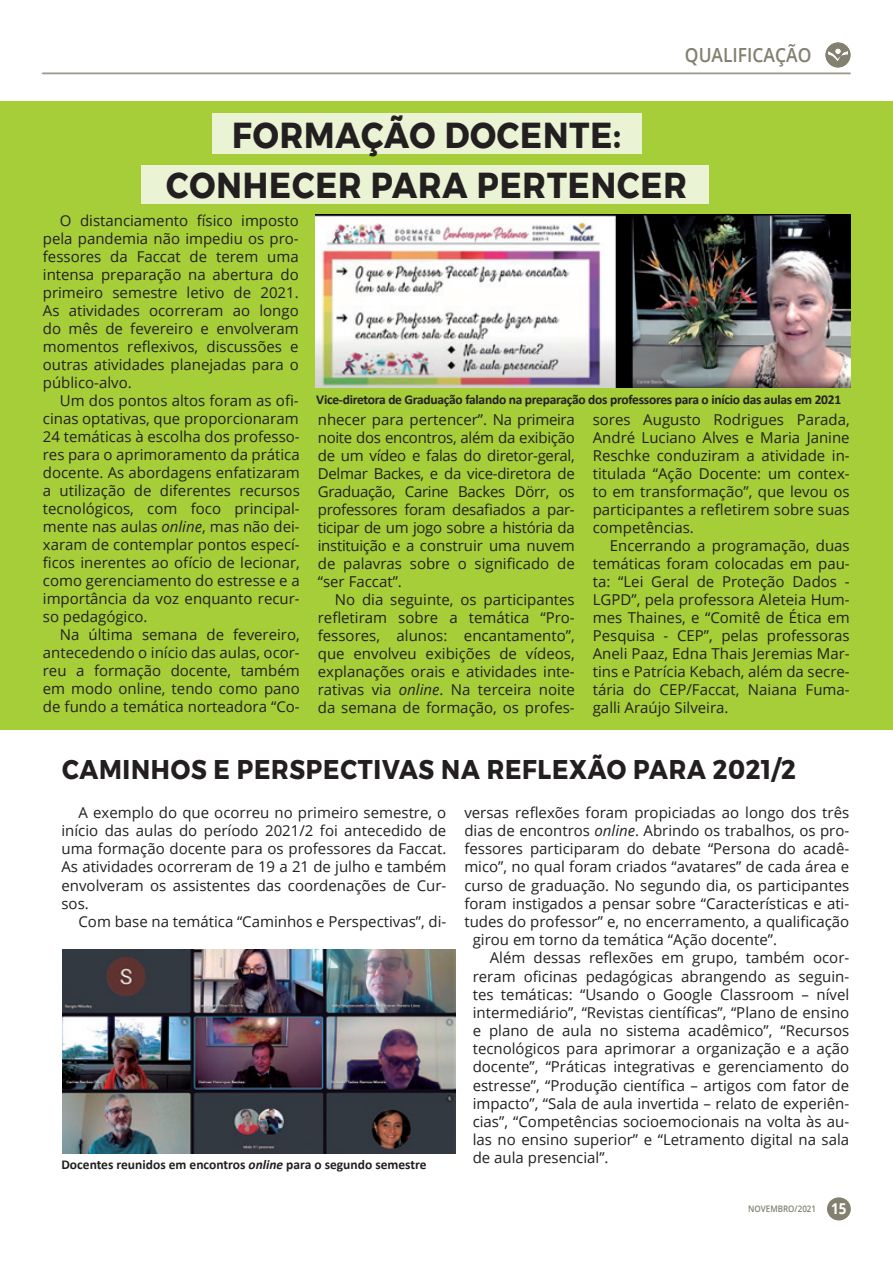
<style>
.page{position:relative;width:893px;height:1263px;background:#fff}
.page>*{position:absolute;margin:0;border:0;box-sizing:border-box;transform-origin:0 0}
.Título{font:700 36px "Montserrat";letter-spacing:.03em;color:#231f20;scale:.9 1}
.Título-2{font:700 27px "Montserrat";letter-spacing:.03em;color:#231f20;scale:.9 1}
.Editoria{font:600 19.5px "Open Sans";color:#82806e;scale:.89 1}
.Materia{font:15px/18px "Open Sans";color:#231f20;text-align:justify}
.Legenda{font:700 13.5px "Calibri";letter-spacing:-.02em;color:#231f20}
.Legenda-2{font:700 13.5px "Calibri";color:#231f20}
.t1{font:600 9px "Open Sans";color:#82806e;scale:.89 1}
.s1{font-style:italic}
.s2{font-weight:700;font-size:15px;color:#fff}
</style>
<div class="page">
<hr style="left:43px;top:73px;width:808px;height:1px;background:#9e9d8d">
<div style="left:827px;top:1197px;width:24px;height:23px;background:#82806e;border-radius:50%"></div>
<div style="left:0;top:101px;width:893px;height:628px;background:#a6ce39"></div>
<hr style="left:42px;top:73px;width:808px;height:1px;background:#9e9d8d">
<svg style="left:825px;top:43px;width:25px;height:24px"></svg>
<img style="left:316px;top:215px;width:534px;height:173px">
<img style="left:62px;top:949px;width:394px;height:204px">
<div style="left:141px;top:165px;width:568px;height:39px;background:#eaf3d4"></div>
<div style="left:213px;top:113px;width:429px;height:41px;background:#eaf3d4"></div>
<p class="Editoria" style="left:685px;top:41px;width:144px">QUALIFICAÇÃO</p>
<p class="Título" style="left:232px;top:106px;width:434px">FORMAÇÃO DOCENTE:</p>
<p class="Título" style="left:166px;top:156px;width:580px">CONHECER PARA PERTENCER</p>
<p class="Materia" style="left:43px;top:211px;width:257px;text-indent:17px">O distanciamento físico imposto pela pandemia não impediu os pro&shy;fessores da Faccat de terem uma intensa preparação na abertura do primeiro semestre letivo de 2021.<br>As atividades ocorreram ao longo do mês de fevereiro e envolveram momentos reflexivos, discussões e outras atividades planejadas para o público-alvo.</p>
<p class="Materia" style="left:43px;top:391px;width:258px;text-indent:17px">Um dos pontos altos foram as ofi&shy;cinas optativas, que proporcionaram 24 temáticas à escolha dos professo&shy;res para o aprimoramento da prática docente. As abordagens enfatizaram a utilização de diferentes recursos tecnológicos, com foco principal&shy;mente nas aulas <span class="s1">online</span>, mas não dei&shy;xaram de contemplar pontos especí&shy;ficos inerentes ao ofício de lecionar, como gerenciamento do estresse e a importância da voz enquanto recur&shy;so pedagógico.</p>
<p class="Materia" style="left:43px;top:625px;width:258px;text-indent:17px">Na última semana de fevereiro, antecedendo o início das aulas, ocor&shy;reu a formação docente, também em modo online, tendo como pano de fundo a temática norteadora “Co-</p>
<p class="Legenda" style="left:316px;top:390px;width:526px">Vice-diretora de Graduação falando na preparação dos professores para o início das aulas em 2021</p>
<p class="Materia" style="left:318px;top:410px;width:258px">nhecer para pertencer”. Na primeira noite dos encontros, além da exibição de um vídeo e falas do diretor-geral, Delmar Backes, e da vice-diretora de Graduação, Carine Backes Dörr, os professores foram desafiados a par&shy;ticipar de um jogo sobre a história da instituição e a construir uma nuvem de palavras sobre o significado de “ser Faccat”.</p>
<p class="Materia" style="left:318px;top:590px;width:258px;text-indent:17px">No dia seguinte, os participantes refletiram sobre a temática “Pro&shy;fessores, alunos: encantamento”, que envolveu exibições de vídeos, explanações orais e atividades inte&shy;rativas via <span class="s1">online</span>. Na terceira noite da semana de formação, os profes-</p>
<p class="Materia" style="left:593px;top:410px;width:258px">sores Augusto Rodrigues Parada, André Luciano Alves e Maria Janine Reschke conduziram a atividade in&shy;titulada “Ação Docente: um contex&shy;to em transformação”, que levou os participantes a refletirem sobre suas competências.</p>
<p class="Materia" style="left:593px;top:536px;width:258px;text-indent:17px">Encerrando a programação, duas temáticas foram colocadas em pau&shy;ta: “Lei Geral de Proteção Dados - LGPD”, pela professora Aleteia Hum&shy;mes Thaines, e “Comitê de Ética em Pesquisa - CEP”, pelas professoras Aneli Paaz, Edna Thais Jeremias Mar&shy;tins e Patrícia Kebach, além da secre&shy;tária do CEP/Faccat, Naiana Fuma&shy;galli Araújo Silveira.</p>
<p class="Título-2" style="left:62px;top:747px;width:817px">CAMINHOS E PERSPECTIVAS NA REFLEXÃO PARA 2021/2</p>
<p class="Materia" style="left:61px;top:803px;width:386px;text-indent:17px">A exemplo do que ocorreu no primeiro semestre, o início das aulas do período 2021/2 foi antecedido de uma formação docente para os professores da Faccat.<br>As atividades ocorreram de 19 a 21 de julho e também envolveram os assistentes das coordenações de Cur&shy;sos.</p>
<p class="Materia" style="left:78px;top:912px;width:369px">Com base na temática “Caminhos e Perspectivas”, di-</p>
<p class="Legenda-2" style="left:61px;top:1155px;width:367px">Docentes reunidos em encontros <span class="s1">online</span> para o segundo semestre</p>
<p class="Materia" style="left:464px;top:803px;width:386px">versas reflexões foram propiciadas ao longo dos três</p>
<p class="Materia" style="left:464px;top:821px;width:386px">dias de encontros <span class="s1">online</span>. Abrindo os trabalhos, os pro-</p>
<p class="Materia" style="left:464px;top:839px;width:386px">fessores participaram do debate “Persona do acadê-</p>
<p class="Materia" style="left:464px;top:857px;width:386px">mico”, no qual foram criados “avatares” de cada área e</p>
<p class="Materia" style="left:464px;top:876px;width:386px">curso de graduação. No segundo dia, os participantes</p>
<p class="Materia" style="left:464px;top:894px;width:386px">foram instigados a pensar sobre “Características e ati-</p>
<p class="Materia" style="left:464px;top:912px;width:386px">tudes do professor” e, no encerramento, a qualificação</p>
<p class="Materia" style="left:473px;top:930px;width:306px">girou em torno da temática “Ação docente”.</p>
<p class="Materia" style="left:473px;top:948px;width:378px;text-indent:17px">Além dessas reflexões em grupo, também ocor&shy;reram oficinas pedagógicas abrangendo as seguin&shy;tes temáticas: “Usando o Google Classroom – nível intermediário”, “Revistas científicas”, “Plano de ensino e plano de aula no sistema acadêmico”, “Recursos tecnológicos para aprimorar a organização e a ação docente”, “Práticas integrativas e gerenciamento do estresse”, “Produção científica – artigos com fator de impacto”, “Sala de aula invertida – relato de experiên&shy;cias”, “Competências socioemocionais na volta às au&shy;las no ensino superior” e “Letramento digital na sala de aula presencial”.</p>
<p class="t1" style="left:748px;top:1202px;width:112px">NOVEMBRO/2021 <span class="s2">15</span></p>
</div>
